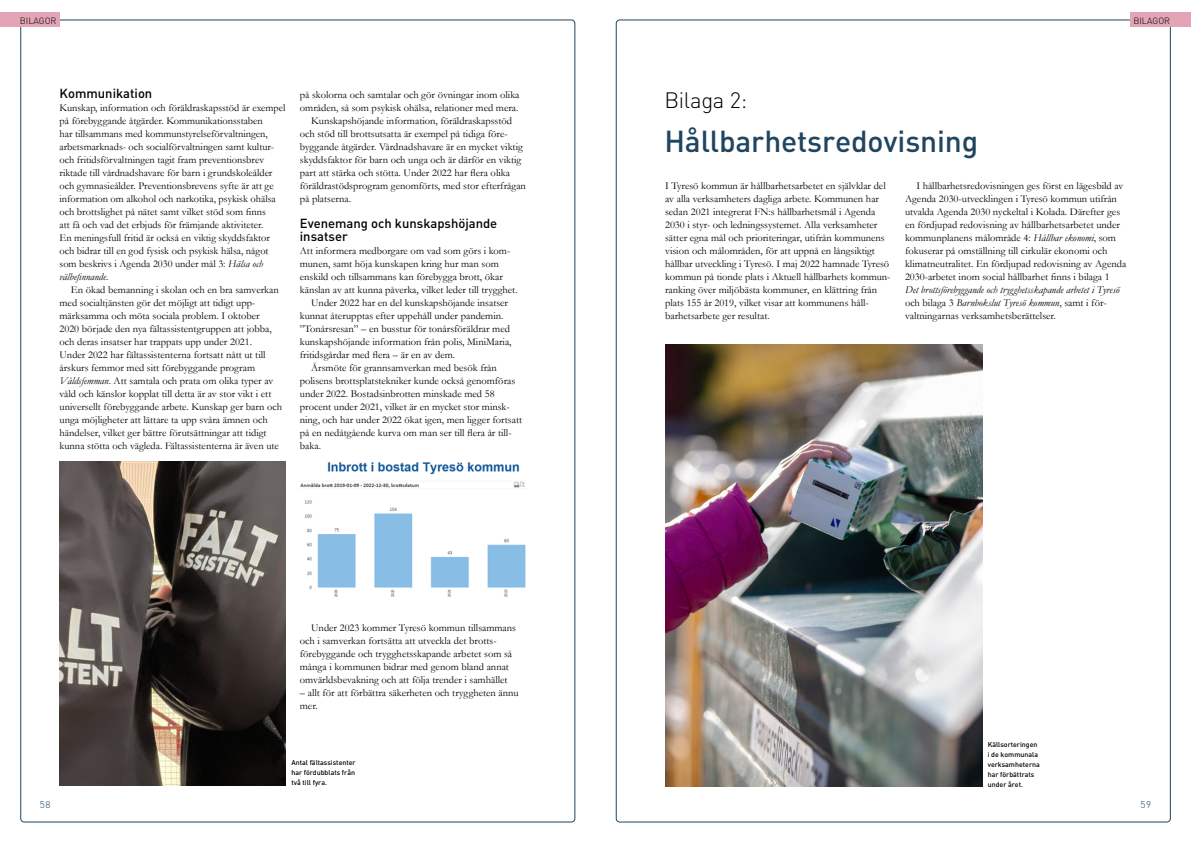
<style>
.page{position:relative;width:1191px;height:842px;background:#fff}
.page>*{position:absolute;margin:0;border:0;box-sizing:border-box;transform-origin:0 0}
.t1{font:500 30px "DIN";letter-spacing:-.005em;color:#204560}
.t2{font:300 22px "DIN";letter-spacing:-.015em;color:#000}
.t3{font:500 13px/13px "DIN";color:#000}
.t4{font:10.5px/13px "Garamond";color:#000}
.t5{font:italic 10.5px/13px "Garamond";color:#000}
.t6{font:300 9.8px "DIN";color:#204560}
.t7{font:300 9px "DIN";color:#000}
.t8{font:500 7px/10px "DIN";color:#000}
.s1{font-style:italic}
.s2{font-style:normal}
</style>
<div class="page">
<img style="left:300px;top:462px;width:226px;height:135px">
<div style="left:0;top:13px;width:60px;height:14px;background:#e3a4b5"></div>
<div style="left:1130px;top:13px;width:61px;height:14px;background:#e3a4b5"></div>
<img style="left:665px;top:345px;width:317px;height:442px">
<img style="left:60px;top:462px;width:226px;height:323px">
<p class="t7" style="left:20px;top:15px;width:38px">BILAGOR</p>
<p class="t7" style="left:1133px;top:15px;width:38px">BILAGOR</p>
<p class="t3" style="left:60px;top:86px;width:94px">Kommunikation</p>
<p class="t4" style="left:60px;top:101px;width:227px">Kunskap, information och föräldraskapsstöd är exempel på förebyggande åtgärder. Kommunikationsstaben<br>har tillsammans med kommunstyrelseförvaltningen, arbetsmarknads- och socialförvaltningen samt kultur&shy;och fritidsförvaltningen tagit fram preventionsbrev riktade till vårdnadshavare för barn i grundskoleålder och gymnasieålder. Preventionsbrevens syfte är att ge information om alkohol och narkotika, psykisk ohälsa och brottslighet på nätet samt vilket stöd som finns<br>att få och vad det erbjuds för främjande aktiviteter.<br>En meningsfull fritid är också en viktig skyddsfaktor och bidrar till en god fysisk och psykisk hälsa, något som beskrivs i Agenda 2030 under mål 3: <span class="s1">Hälsa och välbefinnande</span>.</p>
<p class="t4" style="left:60px;top:283px;width:224px;text-indent:11px">En ökad bemanning i skolan och en bra samverkan med socialtjänsten gör det möjligt att tidigt upp&shy;märksamma och möta sociala problem. I oktober<br>2020 började den nya fältassistentgruppen att jobba, och deras insatser har trappats upp under 2021.<br>Under 2022 har fältassistenterna fortsatt nått ut till årskurs femmor med sitt förebyggande program <span class="s1">Våldsfemman</span>. Att samtala och prata om olika typer av våld och känslor kopplat till detta är av stor vikt i ett universellt förebyggande arbete. Kunskap ger barn och unga möjligheter att lättare ta upp svåra ämnen och händelser, vilket ger bättre förutsättningar att tidigt kunna stötta och vägleda. Fältassistenterna är även ute</p>
<p class="t4" style="left:300px;top:88px;width:221px">på skolorna och samtalar och gör övningar inom olika</p>
<p class="t4" style="left:300px;top:101px;width:220px">områden, så som psykisk ohälsa, relationer med mera.</p>
<p class="t4" style="left:311px;top:114px;width:202px">Kunskapshöjande information, föräldraskapsstöd</p>
<p class="t4" style="left:300px;top:127px;width:209px">och stöd till brottsutsatta är exempel på tidiga före-</p>
<p class="t4" style="left:300px;top:140px;width:224px">byggande åtgärder. Vårdnadshavare är en mycket viktig</p>
<p class="t4" style="left:300px;top:153px;width:223px">skyddsfaktor för barn och unga och är därför en viktig</p>
<p class="t4" style="left:300px;top:166px;width:212px">part att stärka och stötta. Under 2022 har flera olika</p>
<p class="t4" style="left:300px;top:179px;width:228px">föräldrastödsprogram genomförts, med stor efterfrågan</p>
<p class="t4" style="left:300px;top:192px;width:53px">på platserna.</p>
<p class="t3" style="left:300px;top:216px;width:199px">Evenemang och kunskapshöjande insatser</p>
<p class="t4" style="left:300px;top:244px;width:212px">Att informera medborgare om vad som görs i kom-</p>
<p class="t4" style="left:300px;top:257px;width:200px">munen, samt höja kunskapen kring hur man som</p>
<p class="t4" style="left:300px;top:270px;width:204px">enskild och tillsammans kan förebygga brott, ökar</p>
<p class="t4" style="left:300px;top:283px;width:219px">känslan av att kunna påverka, vilket leder till trygghet.</p>
<p class="t4" style="left:311px;top:296px;width:198px">Under 2022 har en del kunskapshöjande insatser</p>
<p class="t4" style="left:300px;top:309px;width:205px">kunnat återupptas efter uppehåll under pandemin.</p>
<p class="t4" style="left:300px;top:322px;width:212px">”Tonårsresan” – en busstur för tonårsföräldrar med</p>
<p class="t4" style="left:300px;top:335px;width:213px">kunskapshöjande information från polis, MiniMaria,</p>
<p class="t4" style="left:300px;top:348px;width:157px">fritidsgårdar med flera – är en av dem.</p>
<p class="t4" style="left:311px;top:361px;width:187px">Årsmöte för grannsamverkan med besök från</p>
<p class="t4" style="left:300px;top:374px;width:217px">polisens brottsplatstekniker kunde också genomföras</p>
<p class="t4" style="left:300px;top:387px;width:196px">under 2022. Bostadsinbrotten minskade med 58</p>
<p class="t4" style="left:300px;top:400px;width:211px">procent under 2021, vilket är en mycket stor minsk-</p>
<p class="t4" style="left:300px;top:413px;width:224px">ning, och har under 2022 ökat igen, men ligger fortsatt</p>
<p class="t4" style="left:300px;top:426px;width:212px">på en nedåtgående kurva om man ser till flera år till-</p>
<p class="t4" style="left:300px;top:439px;width:23px">baka.</p>
<p class="t4" style="left:300px;top:621px;width:218px;text-indent:11px">Under 2023 kommer Tyresö kommun tillsammans och i samverkan fortsätta att utveckla det brotts&shy;förebyggande och trygghetsskapande arbetet som så många i kommunen bidrar med genom bland annat omvärldsbevakning och att följa trender i samhället</p>
<p class="t4" style="left:300px;top:686px;width:220px">– allt för att förbättra säkerheten och tryggheten ännu mer.</p>
<p class="t8" style="left:291px;top:758px;width:66px;text-align:justify">Antal fältassistenter har fördubblats från två till fyra.</p>
<h2 class="t2" style="left:664px;top:87px;width:84px">Bilaga 2:</h2>
<h1 class="t1" style="left:664px;top:122px;width:315px">Hållbarhetsredovisning</h1>
<p class="t4" style="left:665px;top:179px;width:227px">I Tyresö kommun är hållbarhetsarbetet en självklar del av alla verksamheters dagliga arbete. Kommunen har sedan 2021 integrerat FN:s hållbarhetsmål i Agenda 2030 i styr- och ledningssystemet. Alla verksamheter sätter egna mål och prioriteringar, utifrån kommunens vision och målområden, för att uppnå en långsiktigt hållbar utveckling i Tyresö. I maj 2022 hamnade Tyresö kommun på tionde plats i Aktuell hållbarhets kommun&shy;ranking över miljöbästa kommuner, en klättring från plats 155 år 2019, vilket visar att kommunens håll&shy;barhetsarbete ger resultat.</p>
<p class="t4" style="left:905px;top:179px;width:223px;text-indent:11px">I hållbarhetsredovisningen ges först en lägesbild av Agenda 2030-utvecklingen i Tyresö kommun utifrån utvalda Agenda 2030 nyckeltal i Kolada. Därefter ges en fördjupad redovisning av hållbarhetsarbetet under kommunplanens målområde 4: <span class="s1">Hållbar ekonomi</span>, som fokuserar på omställning till cirkulär ekonomi och klimatneutralitet. En fördjupad redovisning av Agenda 2030-arbetet inom social hållbarhet finns i bilaga 1</p>
<p class="t5" style="left:905px;top:283px;width:216px">Det brottsförebyggande och trygghetsskapande arbetet i Tyresö <span class="s2">och bilaga 3</span> Barnbokslut Tyresö kommun<span class="s2">, samt i för&shy;valtningarnas verksamhetsberättelser.</span></p>
<p class="t8" style="left:987px;top:739px;width:53px">Källsorteringen i de kommunala verksamheterna har förbättrats under året.</p>
<p class="t6" style="left:40px;top:798px;width:12px">58</p>
<p class="t6" style="left:1140px;top:798px;width:12px">59</p>
</div>
